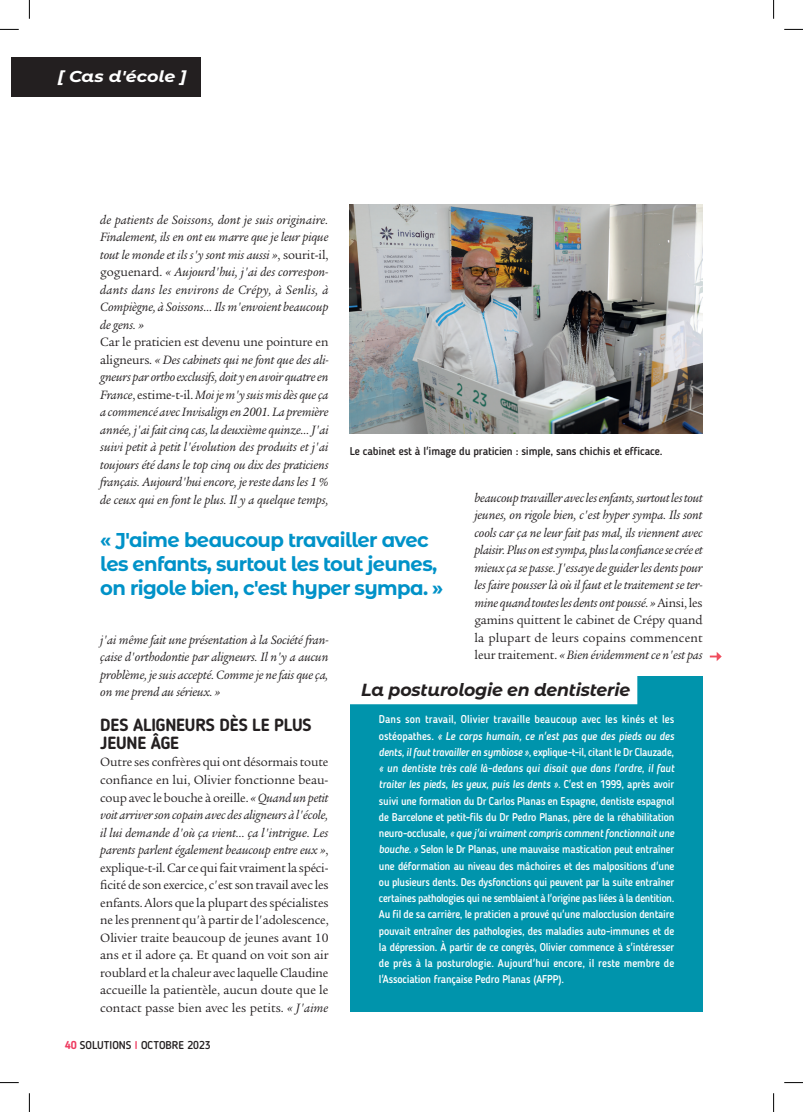
<style>
.page{position:relative;width:803px;height:1112px;background:#fff}
.page>*{position:absolute;margin:0;border:0;box-sizing:border-box;transform-origin:0 0}
.t1{font:700 20px/24px "Montserrat Alternates";letter-spacing:-.03em;color:#0092c8}
.t2{font:700 17.5px/17.5px "Blogger Sans";letter-spacing:-.01em;color:#231f20}
.t3{font:italic 700 17.5px "Montserrat Alternates";letter-spacing:-.01em;color:#231f20}
.t4{font:italic 700 15.75px "Montserrat Alternates";letter-spacing:-.005em;color:#fff;scale:1.11 1}
.t5{font:italic 13.12px/17.5px "Legacy Serif Std";letter-spacing:-.01em;color:#231f20;text-align:justify}
.t6{font:13.12px/17.5px "Legacy Serif Std";color:#231f20;text-align:justify}
.t7{font:500 11.25px/16.2px "Blogger Sans";letter-spacing:-.015em;color:#fff;text-align:justify;scale:.95 1}
.t8{font:500 11.25px "Blogger Sans";letter-spacing:-.01em;color:#231f20}
.s1{font-style:normal}
.s2{font-style:italic}
.s3{font-weight:700;color:#ee3b60}
.s4{color:#ee3b60}
</style>
<div class="page">
<img style="left:350px;top:204px;width:353px;height:229px">
<div style="left:351px;top:676px;width:352px;height:335px;background:#0094ac"></div>
<div style="left:347px;top:667px;width:290px;height:37px;background:#fff"></div>
<svg style="left:710px;top:652px;width:12px;height:9px"></svg>
<div style="left:12px;top:58px;width:189px;height:39px;background:#231f20"></div>
<svg style="left:0;top:29px;width:19px;height:1px"></svg>
<svg style="left:784px;top:29px;width:19px;height:1px"></svg>
<svg style="left:0;top:1082px;width:19px;height:1px"></svg>
<svg style="left:784px;top:1082px;width:19px;height:1px"></svg>
<svg style="left:29px;top:0;width:1px;height:19px"></svg>
<svg style="left:29px;top:1093px;width:1px;height:18px"></svg>
<svg style="left:773px;top:0;width:1px;height:19px"></svg>
<svg style="left:773px;top:1093px;width:1px;height:18px"></svg>
<p class="t4" style="left:58px;top:65px;width:118px">[ Cas d'école ]</p>
<p class="t5" style="left:100px;top:211px;width:230px">de patients de Soissons, dont je suis originaire.<br>Finalement, ils en ont eu marre que je leur pique tout le monde et ils s'y sont mis aussi »<span class="s1">, sourit-il, goguenard.</span> « Aujourd'hui, j'ai des correspon&shy;dants dans les environs de Crépy, à Senlis, à Compiègne, à Soissons… Ils m'envoient beaucoup de gens. »</p>
<p class="t5" style="left:100px;top:333px;width:230px"><span class="s1">Car le praticien est devenu une pointure en aligneurs.</span> « Des cabinets qui ne font que des ali&shy;gneurs par ortho exclusifs, doit y en avoir quatre en France<span class="s1">, estime-t-il.</span> Moi je m'y suis mis dès que ça a commencé avec Invisalign en 2001. La première année, j'ai fait cinq cas, la deuxième quinze… J'ai suivi petit à petit l'évolution des produits et j'ai toujours été dans le top cinq ou dix des praticiens français. Aujourd'hui encore, je reste dans les 1 % de ceux qui en font le plus. Il y a quelque temps,</p>
<p class="t8" style="left:350px;top:444px;width:314px">Le cabinet est à l'image du praticien : simple, sans chichis et efficace.</p>
<p class="t5" style="left:474px;top:489px;width:230px">beaucoup travailler avec les enfants, surtout les tout jeunes, on rigole bien, c'est hyper sympa. Ils sont cools car ça ne leur fait pas mal, ils viennent avec plaisir. Plus on est sympa, plus la confiance se crée et mieux ça se passe. J'essaye de guider les dents pour les faire pousser là où il faut et le traitement se ter&shy;mine quand toutes les dents ont poussé. » <span class="s1">Ainsi, les gamins quittent le cabinet de Crépy quand la plupart de leurs copains commencent leur traitement.</span> « Bien évidemment ce n'est pas</p>
<h1 class="t1" style="left:100px;top:526px;width:345px">« J'aime beaucoup travailler avec les enfants, surtout les tout jeunes, on rigole bien, c'est hyper sympa. »</h1>
<p class="t5" style="left:100px;top:631px;width:230px">j'ai même fait une présentation à la Société fran&shy;çaise d'orthodontie par aligneurs. Il n'y a aucun problème, je suis accepté. Comme je ne fais que ça, on me prend au sérieux. »</p>
<h2 class="t2" style="left:100px;top:716px;width:213px">DES ALIGNEURS DÈS LE PLUS<br>JEUNE ÂGE</h2>
<p class="t6" style="left:100px;top:753px;width:230px">Outre ses confrères qui ont désormais toute confiance en lui, Olivier fonctionne beau&shy;coup avec le bouche à oreille. <span class="s2">« Quand un petit voit arriver son copain avec des aligneurs à l'école, il lui demande d'où ça vient… ça l'intrigue. Les parents parlent également beaucoup entre eux »</span>, explique-t-il. Car ce qui fait vraiment la spéci&shy;ficité de son exercice, c'est son travail avec les enfants. Alors que la plupart des spécialistes ne les prennent qu'à partir de l'adolescence, Olivier traite beaucoup de jeunes avant 10 ans et il adore ça. Et quand on voit son air roublard et la chaleur avec laquelle Claudine accueille la patientèle, aucun doute que le contact passe bien avec les petits. <span class="s2">« J'aime</span></p>
<h2 class="t3" style="left:361px;top:677px;width:270px">La posturologie en dentisterie</h2>
<p class="t7" style="left:379px;top:711px;width:313px">Dans son travail, Olivier travaille beaucoup avec les kinés et les ostéopathes. <span class="s2">« Le corps humain, ce n'est pas que des pieds ou des dents, il faut travailler en symbiose »</span>, explique-t-il, citant le Dr Clauzade, <span class="s2">« un dentiste très calé là-dedans qui disait que dans l'ordre, il faut traiter les pieds, les yeux, puis les dents ».</span> C'est en 1999, après avoir suivi une formation du Dr Carlos Planas en Espagne, dentiste espagnol de Barcelone et petit-fils du Dr Pedro Planas, père de la réhabilitation neuro-occlusale, <span class="s2">« que j'ai vraiment compris comment fonctionnait une bouche. »</span> Selon le Dr Planas, une mauvaise mastication peut entraîner une déformation au niveau des mâchoires et des malpositions d'une ou plusieurs dents. Des dysfonctions qui peuvent par la suite entraîner certaines pathologies qui ne semblaient à l'origine pas liées à la dentition.<br>Au fil de sa carrière, le praticien a prouvé qu'une malocclusion dentaire pouvait entraîner des pathologies, des maladies auto-immunes et de la dépression. À partir de ce congrès, Olivier commence à s'intéresser de près à la posturologie. Aujourd'hui encore, il reste membre de l'Association française Pedro Planas (AFPP).</p>
<p class="t8" style="left:65px;top:1037px;width:147px"><span class="s3">40</span> SOLUTIONS <span class="s4">I</span> OCTOBRE 2023</p>
</div>
